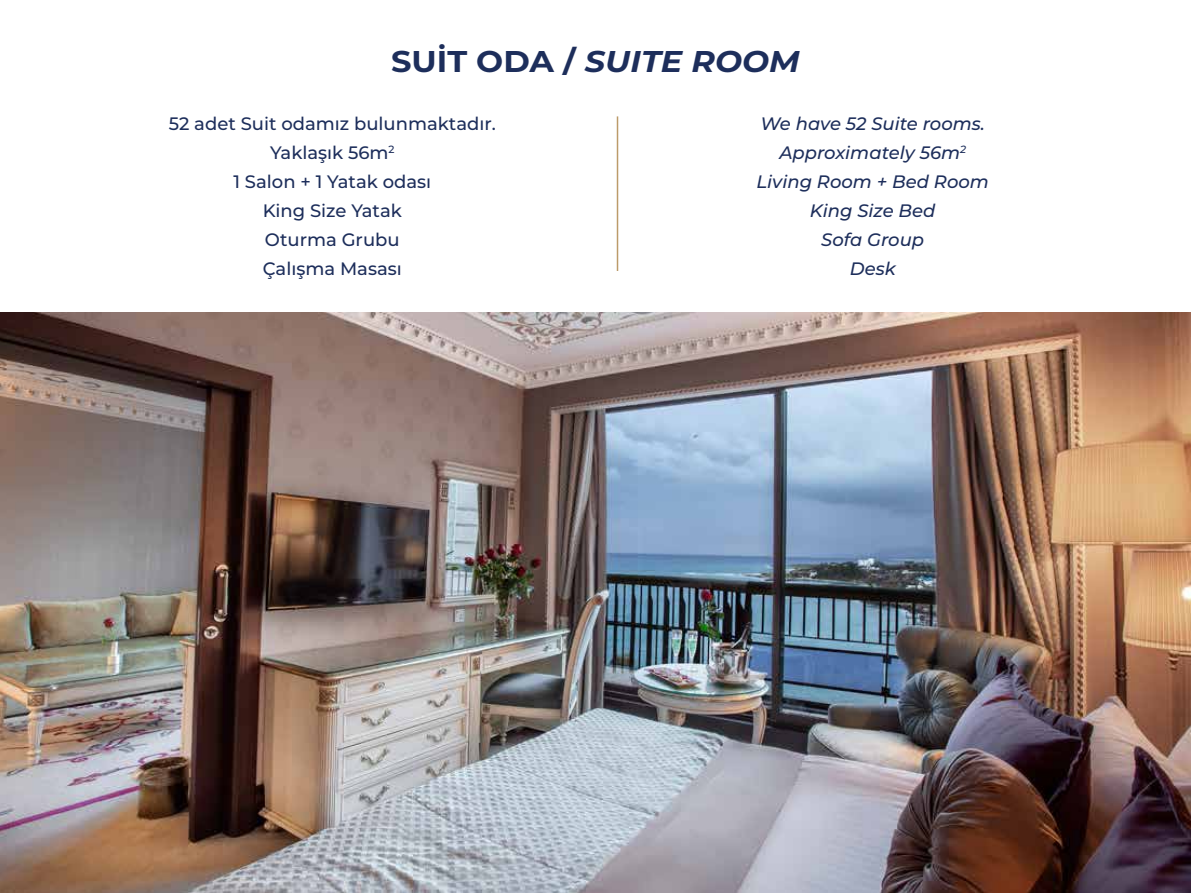
<style>
.page{position:relative;width:1191px;height:893px;background:#fff}
.page>*{position:absolute;margin:0;border:0;box-sizing:border-box;transform-origin:0 0}
.t1{font:italic 700 30px "Montserrat";color:#1d2e5b;scale:1.07 1}
.t2{font:500 18px/29px "Montserrat";color:#1d2e5b;text-align:center}
.t3{font:italic 500 18px/29px "Montserrat";color:#1d2e5b;text-align:center}
.s1{font-style:normal}
</style>
<div class="page">
<img style="left:0;top:313px;width:1190px;height:580px">
<hr style="left:617px;top:116px;width:1px;height:155px;background:#bc9b6a">
<h1 class="t1" style="left:391px;top:39px;width:383px"><span class="s1">SUİT ODA /</span> SUITE ROOM</h1>
<p class="t2" style="left:169px;top:108px;width:328px">52 adet Suit odamız bulunmaktadır.<br>Yaklaşık 56m<sup>2<br></sup>1 Salon + 1 Yatak odası<br>King Size Yatak<br>Oturma Grubu<br>Çalışma Masası</p>
<p class="t3" style="left:756px;top:108px;width:234px">We have 52 Suite rooms.<br>Approximately 56m<sup>2<br></sup>Living Room + Bed Room<br>King Size Bed<br>Sofa Group<br>Desk</p>
</div>
